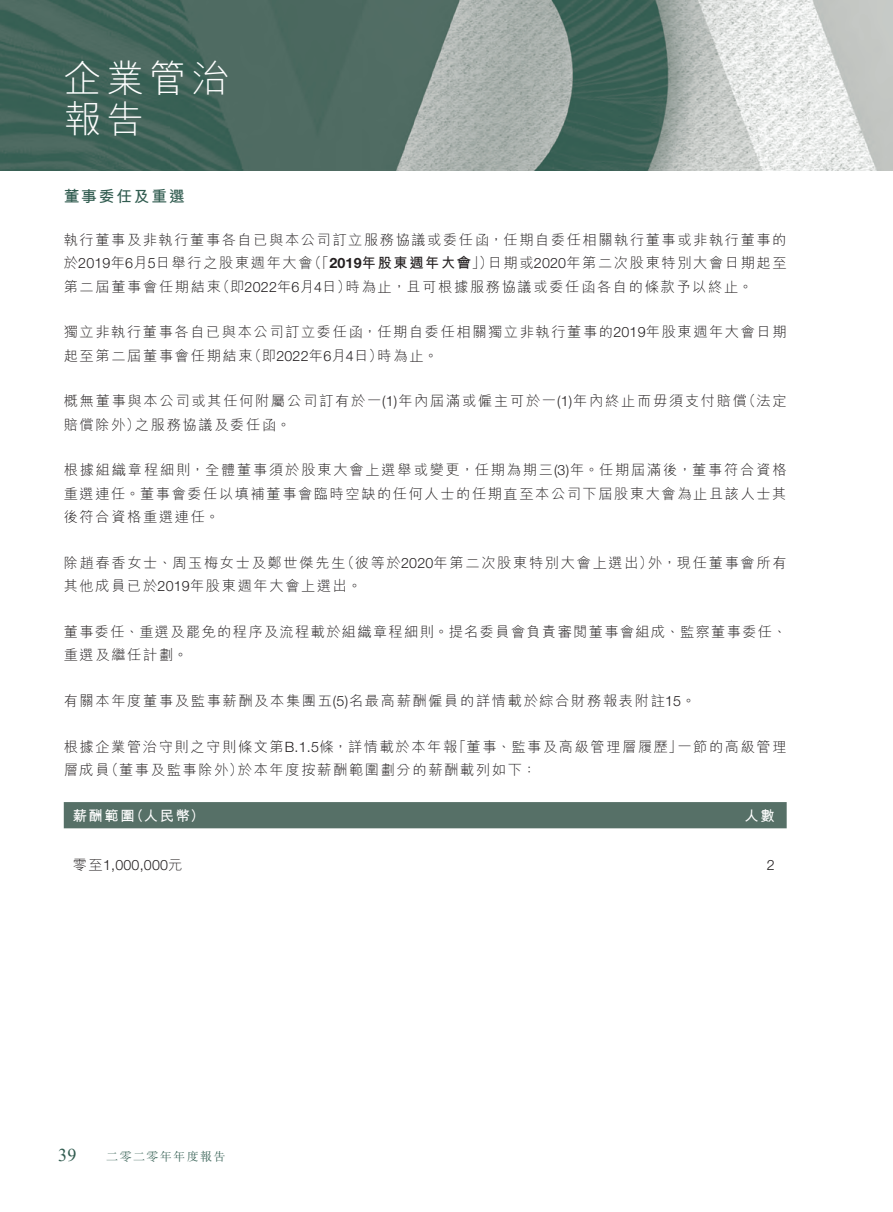
<style>
.page{position:relative;width:893px;height:1212px;background:#fff}
.page>*{position:absolute;margin:0;border:0;box-sizing:border-box;transform-origin:0 0}
.t1{font:300 37.5px/40.5px "M Hei HK";letter-spacing:.14em;color:#fff}
.t2{font:18px "Times New Roman";color:#315c50}
._03_H1{font:700 15.75px "M Hei HK";letter-spacing:.115em;color:#315c50}
._11_P0{font:300 14.25px/23.2px "M Hei HK";letter-spacing:.115em;color:#231f20}
._11_P0-2{font:300 14.25px/23.2px "M Hei HK";letter-spacing:.095em;color:#231f20}
._11_P0-3{font:700 14.25px "M Hei HK";letter-spacing:.11em;color:#231f20}
._15_Table_Stub{font:300 14.25px "Helvetica Neue LT Std";letter-spacing:.015em;color:#231f20}
._15_Table_Stub-2{font:700 14.25px "M Hei HK";letter-spacing:.115em;color:#fff}
._01_Body_Text{font:700 14.25px "M Hei HK";color:#fff}
._01_Body_Text-2{font:300 14.25px "Helvetica Neue LT Std";color:#231f20}
.t3{font:300 12px "M Sung HK";letter-spacing:.115em;color:#315c50}
.s1{font-family:"Helvetica Neue LT Std"}
.s2{font-weight:300}
.s3{font-family:"M Hei HK"}
</style>
<div class="page">
<img style="left:0;top:0;width:893px;height:170px">
<div style="left:64px;top:802px;width:723px;height:26px;background:#567067"></div>
<h1 class="t1" style="left:64px;top:58px;width:167px">企業管治報告</h1>
<p class="_03_H1" style="left:64px;top:185px;width:123px">董事委任及重選</p>
<p class="_11_P0" style="left:64px;top:228px;width:724px;text-align:right">執行董事及非執行董事各自已與本公司訂立服務協議或委任函，任期自委任相關執行董事或非執行董事的日期或<span class="s1">2020</span>年第二次股東特別大會日期起至</p>
<p class="_11_P0-3" style="left:308px;top:253px;width:187px"><span class="s2">（「</span><span class="s1">2019</span>年股東週年大會<span class="s2">」）</span></p>
<p class="_11_P0" style="left:64px;top:251px;width:250px">於<span class="s1">2019</span>年月<span class="s1">6 5</span>日舉行之股東週年大會</p>
<p class="_11_P0" style="left:216px;top:275px;width:137px">（即<span class="s1">2022</span>年月<span class="s1">6</span> 日<span class="s1">4</span> ）</p>
<p class="_11_P0" style="left:64px;top:275px;width:159px">第二屆董事會任期結束</p>
<p class="_11_P0" style="left:378px;top:320px;width:411px;text-indent:-314px">獨立非執行董事各自已與本公司訂立委任函，任期自委任相關獨立非執行董事的<span class="s1">2019</span>年股東週年大會日期時為止。</p>
<p class="_11_P0" style="left:346px;top:275px;width:408px">時為止，且可根據服務協議或委任函各自的條款予以終止。</p>
<p class="_11_P0" style="left:248px;top:344px;width:137px">（即<span class="s1">2022</span>年月<span class="s1">6</span> 日<span class="s1">4</span> ）</p>
<p class="_11_P0" style="left:64px;top:344px;width:190px">起至第二屆董事會任期結束</p>
<p class="_11_P0" style="left:135px;top:389px;width:614px;text-indent:-71px">概無董事與本公司或其任何附屬公司訂有於一 <span class="s1">)1(</span> 年內屆滿或僱主可於一 <span class="s1">)1(</span> 年內終止而毋須支付賠償之服務協議及委任函。</p>
<p class="_11_P0" style="left:742px;top:389px;width:46px">（法定</p>
<p class="_11_P0" style="left:64px;top:413px;width:78px">賠償除外）</p>
<p class="_11_P0" style="left:64px;top:458px;width:724px;text-align:justify">根據組織章程細則，全體董事須於股東大會上選舉或變更，任期為期三 年<span class="s1">)3(</span> 。任期屆滿後，董事符合資格重選連任。董事會委任以填補董事會臨時空缺的任何人士的任期直至本公司下屆股東大會為止且該人士其後符合資格重選連任。</p>
<p class="_11_P0" style="left:648px;top:551px;width:140px">外，現任董事會所有</p>
<p class="_11_P0" style="left:340px;top:551px;width:314px">（彼等於<span class="s1">2020</span>年第二次股東特別大會上選出）</p>
<p class="_11_P0" style="left:64px;top:551px;width:299px">除趙春香女士、周玉梅女士及鄭世傑先生其他成員已於<span class="s1">2019</span>年股東週年大會上選出。</p>
<p class="_11_P0-2" style="left:64px;top:620px;width:724px">董事委任、重選及罷免的程序及流程載於組織章程細則。提名委員會負責審閱董事會組成、監察董事委任、重選及繼任計劃。</p>
<p class="_11_P0" style="left:64px;top:689px;width:633px">有關本年度董事及監事薪酬及本集團五 <span class="s1">)5(</span> 名最高薪酬僱員的詳情載於綜合財務報表附註<span class="s1">15</span>。</p>
<p class="_11_P0" style="left:677px;top:734px;width:111px">一節的高級管理</p>
<p class="_11_P0" style="left:452px;top:734px;width:232px">「董事、監事及高級管理層履歷」</p>
<p class="_11_P0" style="left:238px;top:734px;width:300px;text-indent:-174px">根據企業管治守則之守則條文第<span class="s1">B.1.5</span>條，詳情載於本年報<br>於本年度按薪酬範圍劃分的薪酬載列如下：</p>
<p class="_11_P0" style="left:105px;top:758px;width:140px">（董事及監事除外）</p>
<p class="_11_P0" style="left:64px;top:758px;width:47px">層成員</p>
<p class="_15_Table_Stub-2" style="left:73px;top:805px;width:63px">薪酬範圍</p>
<p class="_15_Table_Stub-2" style="left:130px;top:805px;width:76px">（人民幣）</p>
<p class="_15_Table_Stub" style="left:73px;top:856px;width:111px"><span class="s3">零至</span>1,000,000<span class="s3">元</span></p>
<p class="t2" style="left:58px;top:1142px;width:20px">39</p>
<p class="t3" style="left:106px;top:1148px;width:121px">二零二零年年度報告</p>
<p class="_01_Body_Text" style="left:744px;top:805px;width:32px">人數</p>
<p class="_01_Body_Text-2" style="left:767px;top:856px;width:9px">2</p>
</div>
